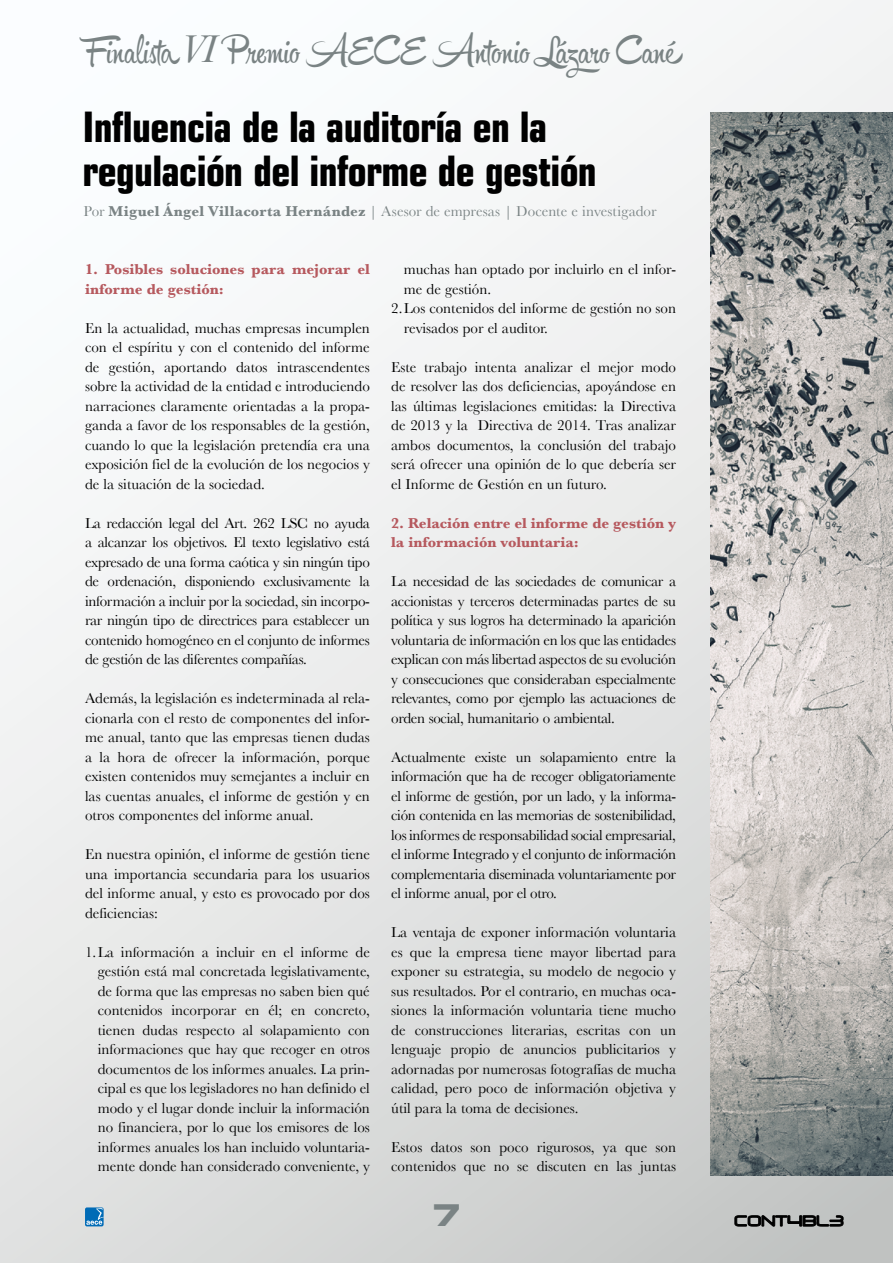
<style>
.page{position:relative;width:893px;height:1263px;background:#fff}
.page>*{position:absolute;margin:0;border:0;box-sizing:border-box;transform-origin:0 0}
.t1{font:700 condensed 42px/43.5px "Eurostile LT Std";letter-spacing:-.015em;color:#000}
.t2{font:33px "Hipster Script Pro";color:#7a8384}
.t3{font:30px "Eurostile LT Std Bold Ex 2";color:#7a8384}
.t4{font:15px/19.5px "Baskerville";color:#000;text-align:justify}
.t5{font:700 15px/19.5px "Baskerville";color:#b6595e}
.t6{font:15px "Baskerville";letter-spacing:.005em;color:#7a8384}
.s1{font-family:"Baskerville";font-style:italic;font-size:40.5px}
.s2{font-weight:700}
</style>
<div class="page">
<div style="left:0;top:0;width:893px;height:1263px;background:linear-gradient(to bottom,#feffff,#d6d7d6)"></div>
<svg style="left:734px;top:1215px;width:110px;height:12px"></svg>
<svg style="left:85px;top:1207px;width:19px;height:19px"></svg>
<svg style="left:86px;top:1208px;width:18px;height:17px"></svg>
<img style="left:710px;top:113px;width:183px;height:1063px">
<h2 class="t2" style="left:85px;top:32px;width:600px">Finalista<span class="s1">VI</span> Premio AECE Antonio Lázaro Cané</h2>
<h1 class="t1" style="left:82px;top:105px;width:516px">Influencia de la auditoría en la regulación del informe de gestión</h1>
<p class="t6" style="left:84px;top:202px;width:574px">Por <span class="s2">Miguel Ángel Villacorta Hernández</span> | Asesor de empresas | Docente e investigador</p>
<p class="t5" style="left:85px;top:260px;width:286px">1. Posibles soluciones para mejorar el informe de gestión:</p>
<p class="t4" style="left:85px;top:318px;width:286px">En la actualidad, muchas empresas incumplen con el espíritu y con el contenido del informe de gestión, aportando datos intrascendentes sobre la actividad de la entidad e introduciendo narraciones claramente orientadas a la propa&shy;ganda a favor de los responsables de la gestión, cuando lo que la legislación pretendía era una exposición fiel de la evolución de los negocios y de la situación de la sociedad.</p>
<p class="t4" style="left:85px;top:513px;width:286px">La redacción legal del Art. 262 LSC no ayuda a alcanzar los objetivos. El texto legislativo está expresado de una forma caótica y sin ningún tipo de ordenación, disponiendo exclusivamente la información a incluir por la sociedad, sin incorpo&shy;rar ningún tipo de directrices para establecer un contenido homogéneo en el conjunto de informes de gestión de las diferentes compañías.</p>
<p class="t4" style="left:85px;top:688px;width:286px">Además, la legislación es indeterminada al rela&shy;cionarla con el resto de componentes del infor&shy;me anual, tanto que las empresas tienen dudas a la hora de ofrecer la información, porque existen contenidos muy semejantes a incluir en las cuentas anuales, el informe de gestión y en otros componentes del informe anual.</p>
<p class="t4" style="left:85px;top:844px;width:286px">En nuestra opinión, el informe de gestión tiene una importancia secundaria para los usuarios del informe anual, y esto es provocado por dos deficiencias:</p>
<p class="t4" style="left:98px;top:942px;width:274px;text-indent:-13px">1.La información a incluir en el informe de gestión está mal concretada legislativamente, de forma que las empresas no saben bien qué contenidos incorporar en él; en concreto, tienen dudas respecto al solapamiento con informaciones que hay que recoger en otros documentos de los informes anuales. La prin&shy;cipal es que los legisladores no han definido el modo y el lugar donde incluir la información no financiera, por lo que los emisores de los informes anuales los han incluido voluntaria&shy;mente donde han considerado conveniente, y</p>
<p class="t4" style="left:404px;top:259px;width:274px">muchas han optado por incluirlo en el infor-</p>
<p class="t4" style="left:404px;top:279px;width:89px">me de gestión.</p>
<p class="t4" style="left:391px;top:298px;width:286px">2.Los contenidos del informe de gestión no son</p>
<p class="t4" style="left:404px;top:318px;width:146px">revisados por el auditor.</p>
<p class="t4" style="left:391px;top:357px;width:286px">Este trabajo intenta analizar el mejor modo de resolver las dos deficiencias, apoyándose en las últimas legislaciones emitidas: la Directiva de 2013 y la Directiva de 2014. Tras analizar ambos documentos, la conclusión del trabajo será ofrecer una opinión de lo que debería ser el Informe de Gestión en un futuro.</p>
<p class="t5" style="left:391px;top:513px;width:286px">2. Relación entre el informe de gestión y la información voluntaria:</p>
<p class="t4" style="left:391px;top:571px;width:286px">La necesidad de las sociedades de comunicar a accionistas y terceros determinadas partes de su política y sus logros ha determinado la aparición voluntaria de información en los que las entidades explican con más libertad aspectos de su evolución y consecuciones que consideraban especialmente relevantes, como por ejemplo las actuaciones de orden social, humanitario o ambiental.</p>
<p class="t4" style="left:391px;top:747px;width:286px">Actualmente existe un solapamiento entre la información que ha de recoger obligatoriamente el informe de gestión, por un lado, y la informa&shy;ción contenida en las memorias de sostenibilidad, los informes de responsabilidad social empresarial, el informe Integrado y el conjunto de información complementaria diseminada voluntariamente por el informe anual, por el otro.</p>
<p class="t4" style="left:391px;top:922px;width:286px">La ventaja de exponer información voluntaria es que la empresa tiene mayor libertad para exponer su estrategia, su modelo de negocio y sus resultados. Por el contrario, en muchas oca&shy;siones la información voluntaria tiene mucho de construcciones literarias, escritas con un lenguaje propio de anuncios publicitarios y adornadas por numerosas fotografías de mucha calidad, pero poco de información objetiva y útil para la toma de decisiones.</p>
<p class="t4" style="left:391px;top:1137px;width:286px">Estos datos son poco rigurosos, ya que son contenidos que no se discuten en las juntas</p>
<h3 class="t3" style="left:432px;top:1194px;width:31px">7</h3>
</div>
